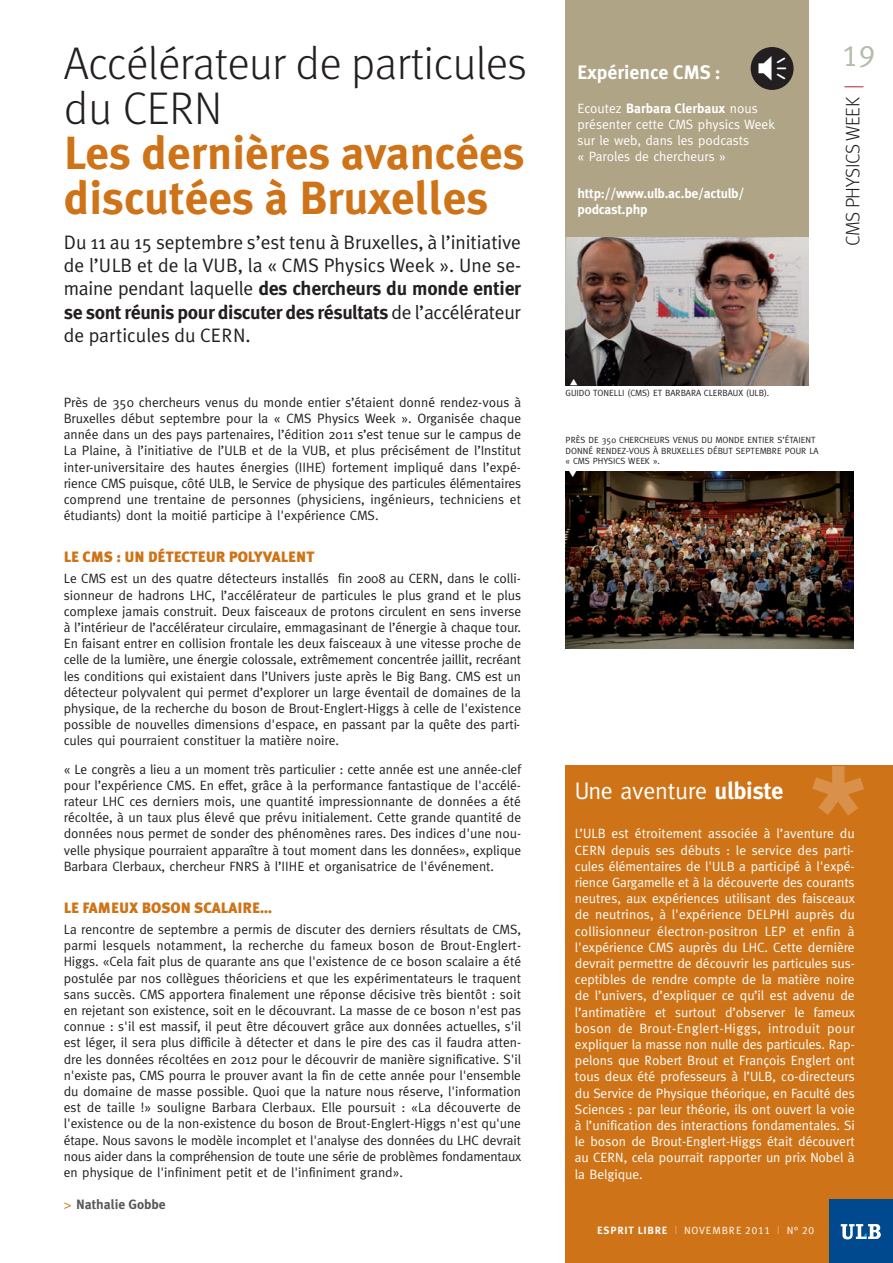
<style>
.page{position:relative;width:893px;height:1263px;background:#fff}
.page>*{position:absolute;margin:0;border:0;box-sizing:border-box;transform-origin:0 0}
.t1{font:700 121.5px "Meta";color:#d9904a}
.t2{font:700 46.5px/45px "Meta Plus";color:#ce7317}
.t3{font:300 45.75px/45px "Meta";letter-spacing:-.01em;color:#231f20}
.t4{font:30px "Meta Caps";color:#b1bda9}
.t5{font:24px "Meta";letter-spacing:-.01em;color:#fff}
.t6{font:19.5px/23.2px "Meta Plus Normal";color:#231f20}
.t7{font:700 19.5px/23.2px "Meta";letter-spacing:-.02em;color:#231f20}
.t8{font:300 19.5px "Meta";letter-spacing:-.015em;color:#231f20}
.t9{font:700 19.5px "Meta";color:#fff}
.t10{font:900 15px "Meta Plus";color:#ce7317}
.t11{font:13.5px/16.2px "Meta";color:#231f20;text-align:justify}
.t12{font:13.5px/16.2px "Meta";color:#fff}
.t13{font:700 13.5px/16.2px "Meta";letter-spacing:-.015em;color:#fff}
.t14{font:700 13.5px "Meta Plus";color:#57585a}
.t15{font:10.5px "Meta Plus Normal Caps";letter-spacing:.075em;color:#fff}
.t16{font:9px/10.8px "Meta";color:#231f20}
.s1{font-family:"Meta Plus Normal";font-weight:400}
.s2{font-family:"Rotis Semi Serif";color:#ce7317}
.s3{font-weight:700}
.s4{color:#b4181d}
.s5{font-family:"Meta Plus";font-weight:700}
.s6{color:#e7b17d}
</style>
<div class="page">
<div style="left:566px;top:0;width:243px;height:249px;background:#b0a486"></div>
<img style="left:566px;top:237px;width:243px;height:148px">
<div style="left:566px;top:765px;width:327px;height:498px;background:#ce7317"></div>
<div style="left:829px;top:1199px;width:64px;height:64px;background:#01498e"></div>
<svg style="left:841px;top:1224px;width:40px;height:15px"></svg>
<div style="left:751px;top:47px;width:43px;height:43px;background:#231f20;border-radius:50%"></div>
<img style="left:566px;top:471px;width:288px;height:177px">
<svg style="left:570px;top:379px;width:7px;height:6px"></svg>
<svg style="left:569px;top:471px;width:7px;height:6px"></svg>
<h3 class="t3" style="left:64px;top:45px;width:465px">Accélérateur de particules du CERN</h3>
<h2 class="t2" style="left:64px;top:130px;width:462px">Les dernières avancées discutées à Bruxelles</h2>
<h3 class="t6" style="left:64px;top:231px;width:459px">Du 11 au 15 septembre s’est tenu à Bruxelles, à l’initiative de l’ULB et de la VUB, la « CMS Physics Week ». Une se-</h3>
<h3 class="t7" style="left:64px;top:279px;width:459px"><span class="s1">maine pendant laquelle</span> des chercheurs du monde entier se sont réunis pour discuter des résultats <span class="s1">de l’accélérateur</span></h3>
<h3 class="t6" style="left:64px;top:324px;width:188px">de particules du CERN.</h3>
<p class="t11" style="left:64px;top:394px;width:459px">Près de 350 chercheurs venus du monde entier s’étaient donné rendez-vous à Bruxelles début septembre pour la « CMS Physics Week ». Organisée chaque année dans un des pays partenaires, l’édition 2011 s’est tenue sur le campus de La Plaine, à l’initiative de l’ULB et de la VUB, et plus précisément de l’Institut inter-universitaire des hautes énergies (IIHE) fortement impliqué dans l’expé&shy;rience CMS puisque, côté ULB, le Service de physique des particules élémentaires comprend une trentaine de personnes (physiciens, ingénieurs, techniciens et étudiants) dont la moitié participe à l'expérience CMS.</p>
<p class="t10" style="left:64px;top:548px;width:252px">LE CMS : UN DÉTECTEUR POLYVALENT</p>
<p class="t11" style="left:64px;top:570px;width:459px">Le CMS est un des quatre détecteurs installés fin 2008 au CERN, dans le colli&shy;sionneur de hadrons LHC, l’accélérateur de particules le plus grand et le plus complexe jamais construit. Deux faisceaux de protons circulent en sens inverse à l’intérieur de l’accélérateur circulaire, emmagasinant de l’énergie à chaque tour.<br>En faisant entrer en collision frontale les deux faisceaux à une vitesse proche de celle de la lumière, une énergie colossale, extrêmement concentrée jaillit, recréant les conditions qui existaient dans l’Univers juste après le Big Bang. CMS est un détecteur polyvalent qui permet d’explorer un large éventail de domaines de la physique, de la recherche du boson de Brout-Englert-Higgs à celle de l'existence possible de nouvelles dimensions d'espace, en passant par la quête des parti&shy;cules qui pourraient constituer la matière noire.</p>
<p class="t11" style="left:64px;top:761px;width:459px">« Le congrès a lieu a un moment très particulier : cette année est une année-clef pour l’expérience CMS. En effet, grâce à la performance fantastique de l'accélé&shy;rateur LHC ces derniers mois, une quantité impressionnante de données a été récoltée, à un taux plus élevé que prévu initialement. Cette grande quantité de données nous permet de sonder des phénomènes rares. Des indices d'une nou&shy;velle physique pourraient apparaître à tout moment dans les données», explique Barbara Clerbaux, chercheur FNRS à l’IIHE et organisatrice de l'événement.</p>
<p class="t10" style="left:64px;top:899px;width:210px">LE FAMEUX BOSON SCALAIRE…</p>
<p class="t11" style="left:64px;top:921px;width:459px">La rencontre de septembre a permis de discuter des derniers résultats de CMS, parmi lesquels notamment, la recherche du fameux boson de Brout-Englert-Higgs. «Cela fait plus de quarante ans que l'existence de ce boson scalaire a été postulée par nos collègues théoriciens et que les expérimentateurs le traquent sans succès. CMS apportera finalement une réponse décisive très bientôt : soit en rejetant son existence, soit en le découvrant. La masse de ce boson n'est pas connue : s'il est massif, il peut être découvert grâce aux données actuelles, s'il est léger, il sera plus difficile à détecter et dans le pire des cas il faudra atten&shy;dre les données récoltées en 2012 pour le découvrir de manière significative. S'il n'existe pas, CMS pourra le prouver avant la fin de cette année pour l'ensemble du domaine de masse possible. Quoi que la nature nous réserve, l'information est de taille !» souligne Barbara Clerbaux. Elle poursuit : «La découverte de l'existence ou de la non-existence du boson de Brout-Englert-Higgs n'est qu'une étape. Nous savons le modèle incomplet et l'analyse des données du LHC devrait nous aider dans la compréhension de toute une série de problèmes fondamentaux en physique de l'infiniment petit et de l'infiniment grand».</p>
<p class="t14" style="left:64px;top:1197px;width:104px"><span class="s2">&gt;</span> Nathalie Gobbe</p>
<h3 class="t9" style="left:577px;top:65px;width:145px">Expérience CMS :</h3>
<p class="t12" style="left:577px;top:100px;width:199px">Ecoutez <span class="s3">Barbara Clerbaux</span> nous présenter cette CMS physics Week sur le web, dans les podcasts<br>« Paroles de chercheurs »</p>
<p class="t13" style="left:577px;top:186px;width:168px">http://www.ulb.ac.be/actulb/ podcast.php</p>
<h3 class="t4" style="left:842px;top:38px;width:34px">19</h3>
<h3 class="t8" style="left:846px;top:246px;width:163px;rotate:-90deg">CMS PHYSICS WEEK <span class="s4">|</span></h3>
<p class="t16" style="left:566px;top:387px;width:205px">GUIDO TONELLI (CMS) ET BARBARA CLERBAUX (ULB).</p>
<p class="t16" style="left:566px;top:434px;width:255px">PRÈS DE 350 CHERCHEURS VENUS DU MONDE ENTIER S’ÉTAIENT<br>DONNÉ RENDEZ-VOUS À BRUXELLES DÉBUT SEPTEMBRE POUR LA « CMS PHYSICS WEEK ».</p>
<h1 class="t1" style="left:809px;top:765px;width:59px">*</h1>
<h3 class="t5" style="left:575px;top:776px;width:210px">Une aventure <span class="s3">ulbiste</span></h3>
<p class="t12" style="left:575px;top:825px;width:281px;text-align:justify">L’ULB est étroitement associée à l’aventure du CERN depuis ses débuts : le service des parti&shy;cules élémentaires de l'ULB a participé à l'expé&shy;rience Gargamelle et à la découverte des courants neutres, aux expériences utilisant des faisceaux de neutrinos, à l'expérience DELPHI auprès du collisionneur électron-positron LEP et enfin à l'expérience CMS auprès du LHC. Cette dernière devrait permettre de découvrir les particules sus&shy;ceptibles de rendre compte de la matière noire de l’univers, d’expliquer ce qu’il est advenu de l’antimatière et surtout d’observer le fameux boson de Brout-Englert-Higgs, introduit pour expliquer la masse non nulle des particules. Rap&shy;pelons que Robert Brout et François Englert ont tous deux été professeurs à l’ULB, co-directeurs du Service de Physique théorique, en Faculté des Sciences : par leur théorie, ils ont ouvert la voie à l’unification des interactions fondamentales. Si le boson de Brout-Englert-Higgs était découvert au CERN, cela pourrait rapporter un prix Nobel à la Belgique.</p>
<p class="t15" style="left:597px;top:1224px;width:219px"><span class="s5">ESPRIT LIBRE</span> <span class="s6">|</span> NOVEMBRE 2011 <span class="s6">|</span> N° 20</p>
</div>
